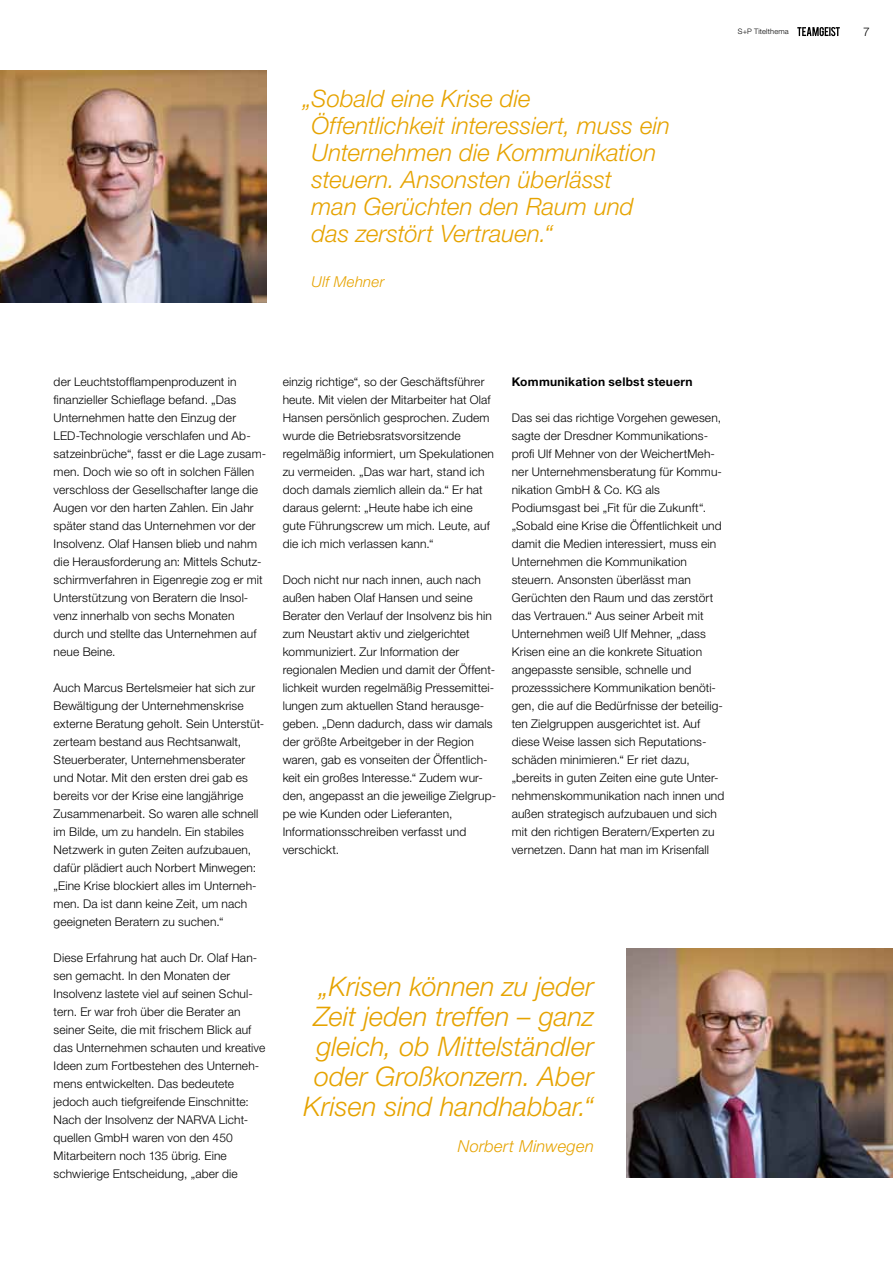
<style>
.page{position:relative;width:893px;height:1263px;background:#fff}
.page>*{position:absolute;margin:0;border:0;box-sizing:border-box;transform-origin:0 0}
.t1{font:italic 300 27px/30px "Helvetica Neue LT Std";color:#e6a300;text-align:center}
.t2{font:italic 300 24px/27px "Helvetica Neue LT Std";color:#e6a300}
.t3{font:italic 300 16.5px "Helvetica Neue LT Std";letter-spacing:.015em;color:#e6a300}
.t4{font:italic 300 15px "Helvetica Neue LT Std";letter-spacing:.015em;color:#e6a300}
.t5{font:300 12px/18px "Helvetica Neue LT Std";letter-spacing:.01em;color:#000}
.t6{font:700 12px "Helvetica Neue LT Std";letter-spacing:.02em;color:#000}
.t7{font:300 7.5px "Helvetica Neue LT Std";letter-spacing:.025em;color:#000}
</style>
<div class="page">
<img style="left:0;top:70px;width:267px;height:233px">
<img style="left:626px;top:949px;width:267px;height:229px">
<svg style="left:797px;top:27px;width:43px;height:9px"></svg>
<h2 class="t2" style="left:312px;top:84px;width:360px;text-indent:-9px">„Sobald eine Krise die<br>Öffentlichkeit interessiert, muss ein<br>Unternehmen die Kommunikation steuern. Ansonsten überlässt<br>man Gerüchten den Raum und das zerstört Vertrauen.“</h2>
<p class="t4" style="left:312px;top:273px;width:74px">Ulf Mehner</p>
<p class="t7" style="left:738px;top:27px;width:52px">S+P Titelthema</p>
<p class="t5" style="left:863px;top:23px;width:8px">7</p>
<p class="t5" style="left:54px;top:372px;width:214px">der Leuchtstofflampenproduzent in finanzieller Schieflage befand. „Das Unternehmen hatte den Einzug der LED-Technologie verschlafen und Ab&shy;satzeinbrüche“, fasst er die Lage zusam&shy;men. Doch wie so oft in solchen Fällen verschloss der Gesellschafter lange die Augen vor den harten Zahlen. Ein Jahr später stand das Unternehmen vor der Insolvenz. Olaf Hansen blieb und nahm die Herausforderung an: Mittels Schutz&shy;schirmverfahren in Eigenregie zog er mit Unterstützung von Beratern die Insol&shy;venz innerhalb von sechs Monaten durch und stellte das Unternehmen auf neue Beine.</p>
<p class="t5" style="left:54px;top:678px;width:212px">Auch Marcus Bertelsmeier hat sich zur Bewältigung der Unternehmenskrise externe Beratung geholt. Sein Unterstüt&shy;zerteam bestand aus Rechtsanwalt, Steuerberater, Unternehmensberater und Notar. Mit den ersten drei gab es bereits vor der Krise eine langjährige Zusammenarbeit. So waren alle schnell im Bilde, um zu handeln. Ein stabiles Netzwerk in guten Zeiten aufzubauen, dafür plädiert auch Norbert Minwegen: „Eine Krise blockiert alles im Unterneh&shy;men. Da ist dann keine Zeit, um nach geeigneten Beratern zu suchen.“</p>
<p class="t5" style="left:54px;top:948px;width:213px">Diese Erfahrung hat auch Dr. Olaf Han&shy;sen gemacht. In den Monaten der Insolvenz lastete viel auf seinen Schul&shy;tern. Er war froh über die Berater an seiner Seite, die mit frischem Blick auf das Unternehmen schauten und kreative Ideen zum Fortbestehen des Unterneh&shy;mens entwickelten. Das bedeutete jedoch auch tiefgreifende Einschnitte:<br>Nach der Insolvenz der NARVA Licht&shy;quellen GmbH waren von den 450<br>Mitarbeitern noch 135 übrig. Eine schwierige Entscheidung, „aber die</p>
<p class="t5" style="left:283px;top:372px;width:213px">einzig richtige“, so der Geschäftsführer heute. Mit vielen der Mitarbeiter hat Olaf Hansen persönlich gesprochen. Zudem wurde die Betriebsratsvorsitzende regelmäßig informiert, um Spekulationen zu vermeiden. „Das war hart, stand ich doch damals ziemlich allein da.“ Er hat daraus gelernt: „Heute habe ich eine gute Führungscrew um mich. Leute, auf die ich mich verlassen kann.“</p>
<p class="t5" style="left:283px;top:570px;width:215px">Doch nicht nur nach innen, auch nach außen haben Olaf Hansen und seine Berater den Verlauf der Insolvenz bis hin zum Neustart aktiv und zielgerichtet kommuniziert. Zur Information der regionalen Medien und damit der Öffent&shy;lichkeit wurden regelmäßig Pressemittei&shy;lungen zum aktuellen Stand herausge&shy;geben. „Denn dadurch, dass wir damals der größte Arbeitgeber in der Region waren, gab es vonseiten der Öffentlich&shy;keit ein großes Interesse.“ Zudem wur&shy;den, angepasst an die jeweilige Zielgrup&shy;pe wie Kunden oder Lieferanten, Informationsschreiben verfasst und verschickt.</p>
<p class="t6" style="left:512px;top:374px;width:182px">Kommunikation selbst steuern</p>
<p class="t5" style="left:512px;top:408px;width:214px">Das sei das richtige Vorgehen gewesen, sagte der Dresdner Kommunikations&shy;profi Ulf Mehner von der WeichertMeh&shy;ner Unternehmensberatung für Kommu&shy;nikation GmbH &amp; Co. KG als Podiumsgast bei „Fit für die Zukunft“. „Sobald eine Krise die Öffentlichkeit und damit die Medien interessiert, muss ein Unternehmen die Kommunikation steuern. Ansonsten überlässt man Gerüchten den Raum und das zerstört das Vertrauen.“ Aus seiner Arbeit mit Unternehmen weiß Ulf Mehner, „dass Krisen eine an die konkrete Situation angepasste sensible, schnelle und prozesssichere Kommunikation benöti&shy;gen, die auf die Bedürfnisse der beteilig&shy;ten Zielgruppen ausgerichtet ist. Auf diese Weise lassen sich Reputations&shy;schäden minimieren.“ Er riet dazu, „bereits in guten Zeiten eine gute Unter&shy;nehmenskommunikation nach innen und außen strategisch aufzubauen und sich mit den richtigen Beratern/Experten zu vernetzen. Dann hat man im Krisenfall</p>
<h1 class="t1" style="left:303px;top:971px;width:292px">„Krisen können zu jeder<br>Zeit jeden treffen – ganz gleich, ob Mittelständler oder Großkonzern. Aber<br>Krisen sind handhabbar.“</h1>
<h3 class="t3" style="left:458px;top:1136px;width:137px">Norbert Minwegen</h3>
</div>
